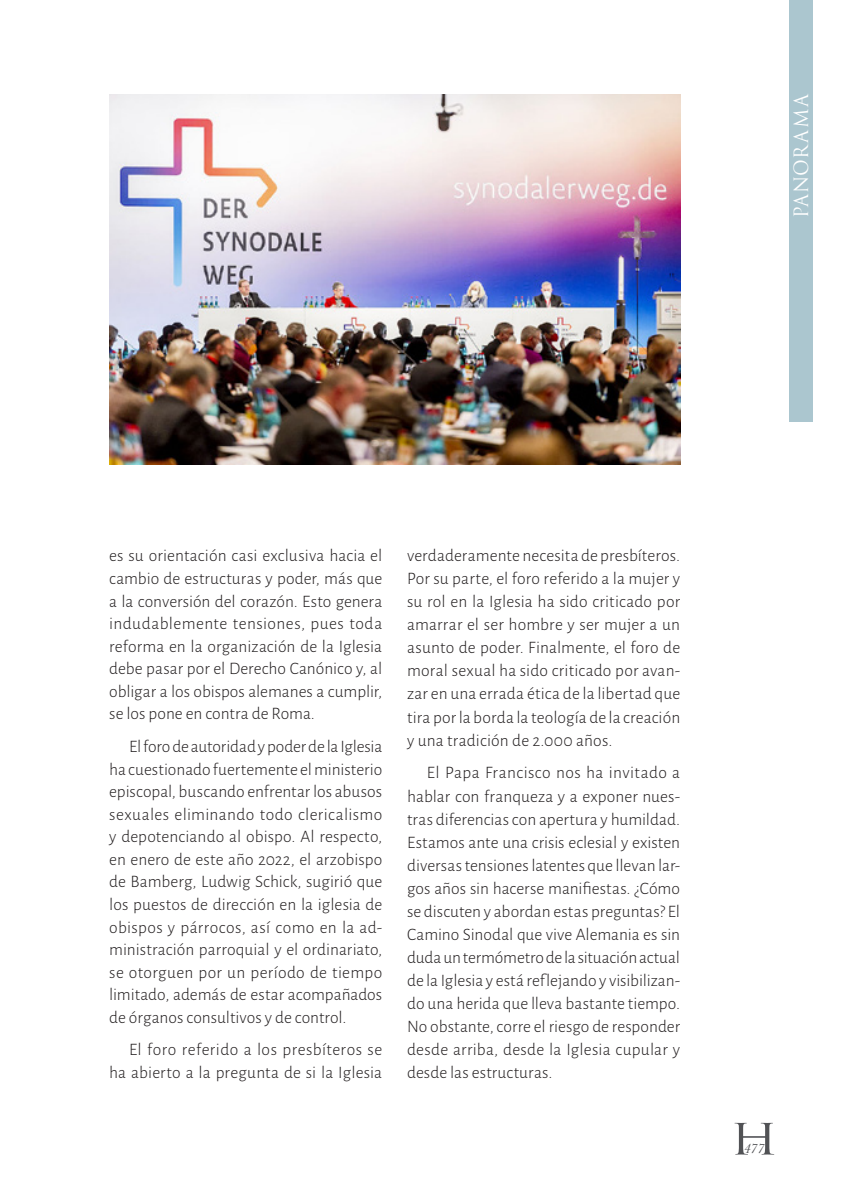
<style>
.page{position:relative;width:844px;height:1191px;background:#fff}
.page>*{position:absolute;margin:0;border:0;box-sizing:border-box;transform-origin:0 0}
.t1{font:42px "Trajan Pro";color:#515255;scale:1.2 1}
.t2{font:19.25px "Trajan Pro";letter-spacing:-.005em;color:#fff;scale:.95 1}
.Texto_general_Pano{font:300 17.5px/22.9px "Alegreya Sans";letter-spacing:.005em;color:#231f20;text-align:justify}
.t3{font:italic 14px "Baskerville";color:#515255}
</style>
<div class="page">
<img style="left:109px;top:94px;width:571px;height:371px">
<div style="left:789px;top:0;width:23px;height:422px;background:#abc6cf"></div>
<p class="t2" style="left:788px;top:218px;width:133px;rotate:-90deg">PANORAMA</p>
<p class="Texto_general_Pano" style="left:109px;top:544px;width:274px">es su orientación casi exclusiva hacia el cambio de estructuras y poder, más que a la conversión del corazón. Esto genera indudablemente tensiones, pues toda reforma en la organización de la Iglesia debe pasar por el Derecho Canónico y, al obligar a los obispos alemanes a cumplir, se los pone en contra de Roma.</p>
<p class="Texto_general_Pano" style="left:109px;top:734px;width:274px;text-indent:20px">El foro de autoridad y poder de la Iglesia ha cuestionado fuertemente el ministerio episcopal, buscando enfrentar los abusos sexuales eliminando todo clericalismo y depotenciando al obispo. Al respecto, en enero de este año 2022, el arzobispo de Bamberg, Ludwig Schick, sugirió que los puestos de dirección en la iglesia de obispos y párrocos, así como en la ad&shy;ministración parroquial y el ordinariato, se otorguen por un período de tiempo limitado, además de estar acompañados de órganos consultivos y de control.</p>
<p class="Texto_general_Pano" style="left:109px;top:1038px;width:274px;text-align:right">El foro referido a los presbíteros se ha abierto a la pregunta de si la Iglesia</p>
<p class="Texto_general_Pano" style="left:407px;top:544px;width:274px">verdaderamente necesita de presbíteros.<br>Por su parte, el foro referido a la mujer y su rol en la Iglesia ha sido criticado por amarrar el ser hombre y ser mujer a un asunto de poder. Finalmente, el foro de moral sexual ha sido criticado por avan&shy;zar en una errada ética de la libertad que tira por la borda la teología de la creación y una tradición de 2.000 años.</p>
<p class="Texto_general_Pano" style="left:407px;top:761px;width:274px;text-indent:20px">El Papa Francisco nos ha invitado a hablar con franqueza y a exponer nues&shy;tras diferencias con apertura y humildad.<br>Estamos ante una crisis eclesial y existen diversas tensiones latentes que llevan lar&shy;gos años sin hacerse manifiestas. ¿Cómo se discuten y abordan estas preguntas? El Camino Sinodal que vive Alemania es sin duda un termómetro de la situación actual de la Iglesia y está reflejando y visibilizan&shy;do una herida que lleva bastante tiempo.<br>No obstante, corre el riesgo de responder desde arriba, desde la Iglesia cupular y desde las estructuras.</p>
<h1 class="t1" style="left:729px;top:1112px;width:42px">H</h1>
<p class="t3" style="left:743px;top:1138px;width:22px">477</p>
</div>
